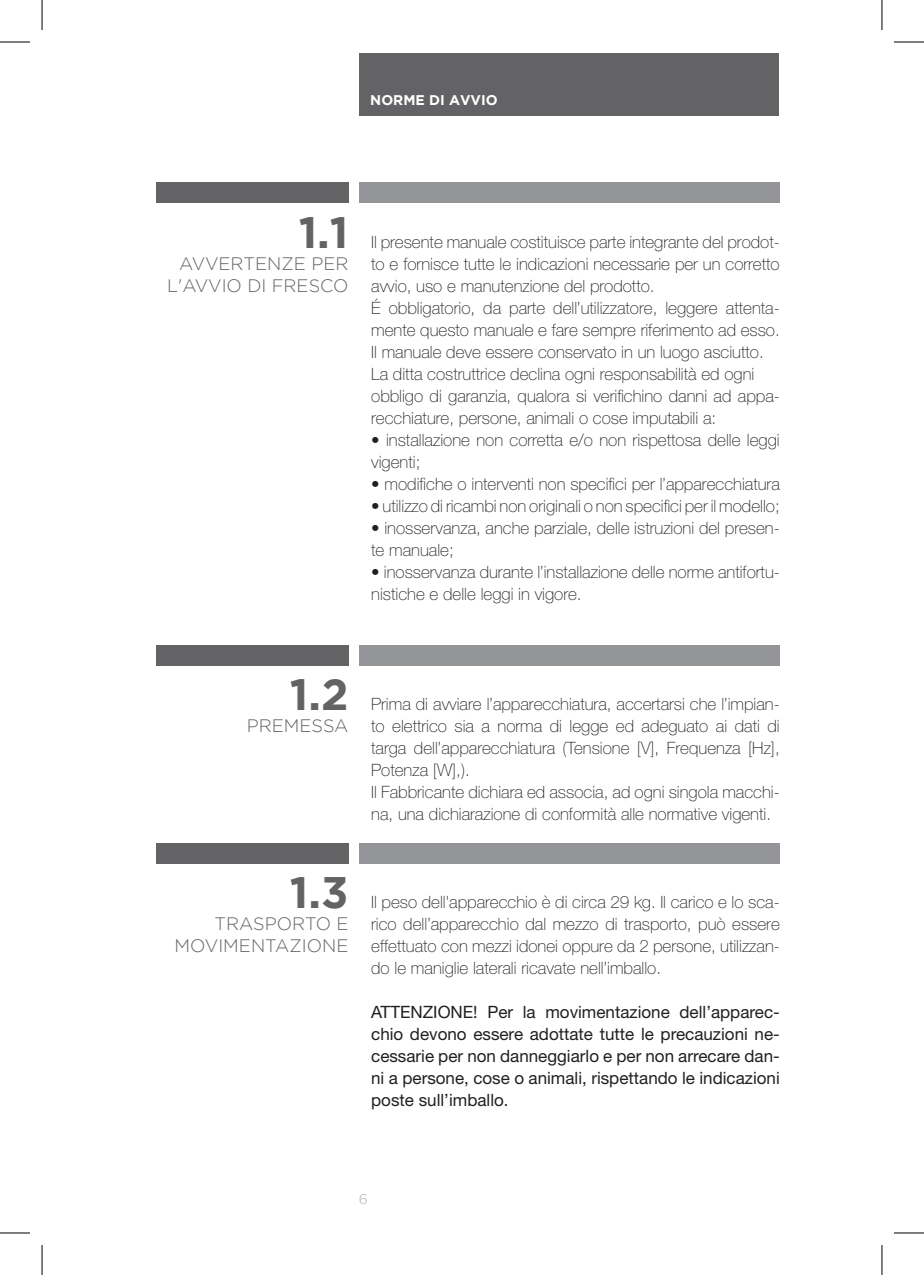
<style>
.page{position:relative;width:924px;height:1275px;background:#fff}
.page>*{position:absolute;margin:0;border:0;box-sizing:border-box;transform-origin:0 0}
.t1{font:700 44px "Gotham";color:#636366}
.t2{font:300 18px/22px "Gotham";color:#636366;text-align:right}
.t3{font:100 17px/22px "Helvetica Neue LT Std";color:#231f20}
.t4{font:17px/22px "Helvetica Neue LT Std";color:#231f20;text-align:justify}
.t5{font:700 14px "Gotham";color:#fff}
.t6{font:14px "Gotham";color:#c2c3c6}
</style>
<div class="page">
<div style="left:359px;top:53px;width:419px;height:63px;background:#636366"></div>
<div style="left:155px;top:183px;width:193px;height:20px;background:#636366"></div>
<div style="left:359px;top:183px;width:420px;height:20px;background:#939598"></div>
<div style="left:155px;top:645px;width:193px;height:21px;background:#636366"></div>
<div style="left:359px;top:645px;width:420px;height:21px;background:#939598"></div>
<div style="left:155px;top:843px;width:193px;height:21px;background:#636366"></div>
<div style="left:359px;top:843px;width:420px;height:21px;background:#939598"></div>
<hr style="left:0;top:42px;width:30px;height:1px;background:#000">
<hr style="left:893px;top:42px;width:30px;height:1px;background:#000">
<hr style="left:0;top:1232px;width:30px;height:1px;background:#000">
<hr style="left:893px;top:1232px;width:30px;height:1px;background:#000">
<hr style="left:42px;top:0;width:1px;height:30px;background:#000">
<hr style="left:42px;top:1245px;width:1px;height:30px;background:#000">
<hr style="left:881px;top:0;width:1px;height:30px;background:#000">
<hr style="left:881px;top:1245px;width:1px;height:30px;background:#000">
<p class="t5" style="left:370px;top:92px;width:129px">NORME DI AVVIO</p>
<h1 class="t1" style="left:298px;top:207px;width:51px">1.1</h1>
<p class="t2" style="left:167px;top:252px;width:183px">AVVERTENZE PER<br>L'AVVIO DI FRESCO</p>
<p class="t3" style="left:371px;top:231px;width:410px">Il presente manuale costituisce parte integrante del prodot&shy;to e fornisce tutte le indicazioni necessarie per un corretto avvio, uso e manutenzione del prodotto.<br>É obbligatorio, da parte dell’utilizzatore, leggere attenta&shy;mente questo manuale e fare sempre riferimento ad esso.<br>Il manuale deve essere conservato in un luogo asciutto.<br>La ditta costruttrice declina ogni responsabilità ed ogni obbligo di garanzia, qualora si verifichino danni ad appa&shy;recchiature, persone, animali o cose imputabili a:</p>
<p class="t3" style="left:371px;top:429px;width:410px">• installazione non corretta e/o non rispettosa delle leggi vigenti;</p>
<p class="t3" style="left:371px;top:473px;width:410px">• modifiche o interventi non specifici per l’apparecchiatura</p>
<p class="t3" style="left:371px;top:495px;width:410px">• utilizzo di ricambi non originali o non specifici per il modello;</p>
<p class="t3" style="left:371px;top:517px;width:410px">• inosservanza, anche parziale, delle istruzioni del presen&shy;te manuale;</p>
<p class="t3" style="left:371px;top:561px;width:410px">• inosservanza durante l’installazione delle norme antifortu&shy;nistiche e delle leggi in vigore.</p>
<h1 class="t1" style="left:290px;top:669px;width:60px">1.2</h1>
<p class="t2" style="left:247px;top:714px;width:103px">PREMESSA</p>
<h1 class="t1" style="left:290px;top:867px;width:60px">1.3</h1>
<p class="t2" style="left:174px;top:912px;width:175px">TRASPORTO E<br>MOVIMENTAZIONE</p>
<p class="t3" style="left:371px;top:693px;width:410px">Prima di avviare l’apparecchiatura, accertarsi che l’impian&shy;to elettrico sia a norma di legge ed adeguato ai dati di targa dell’apparecchiatura (Tensione [V], Frequenza [Hz], Potenza [W],).<br>Il Fabbricante dichiara ed associa, ad ogni singola macchi&shy;na, una dichiarazione di conformità alle normative vigenti.</p>
<p class="t3" style="left:371px;top:891px;width:410px;text-align:justify">Il peso dell'apparecchio è di circa 29 kg. Il carico e lo sca&shy;rico dell’apparecchio dal mezzo di trasporto, può essere effettuato con mezzi idonei oppure da 2 persone, utilizzan&shy;do le maniglie laterali ricavate nell’imballo.</p>
<p class="t4" style="left:371px;top:1000px;width:410px">ATTENZIONE! Per la movimentazione dell’apparec&shy;chio devono essere adottate tutte le precauzioni ne&shy;cessarie per non danneggiarlo e per non arrecare dan&shy;ni a persone, cose o animali, rispettando le indicazioni poste sull’imballo.</p>
<p class="t6" style="left:359px;top:1191px;width:11px">6</p>
</div>
